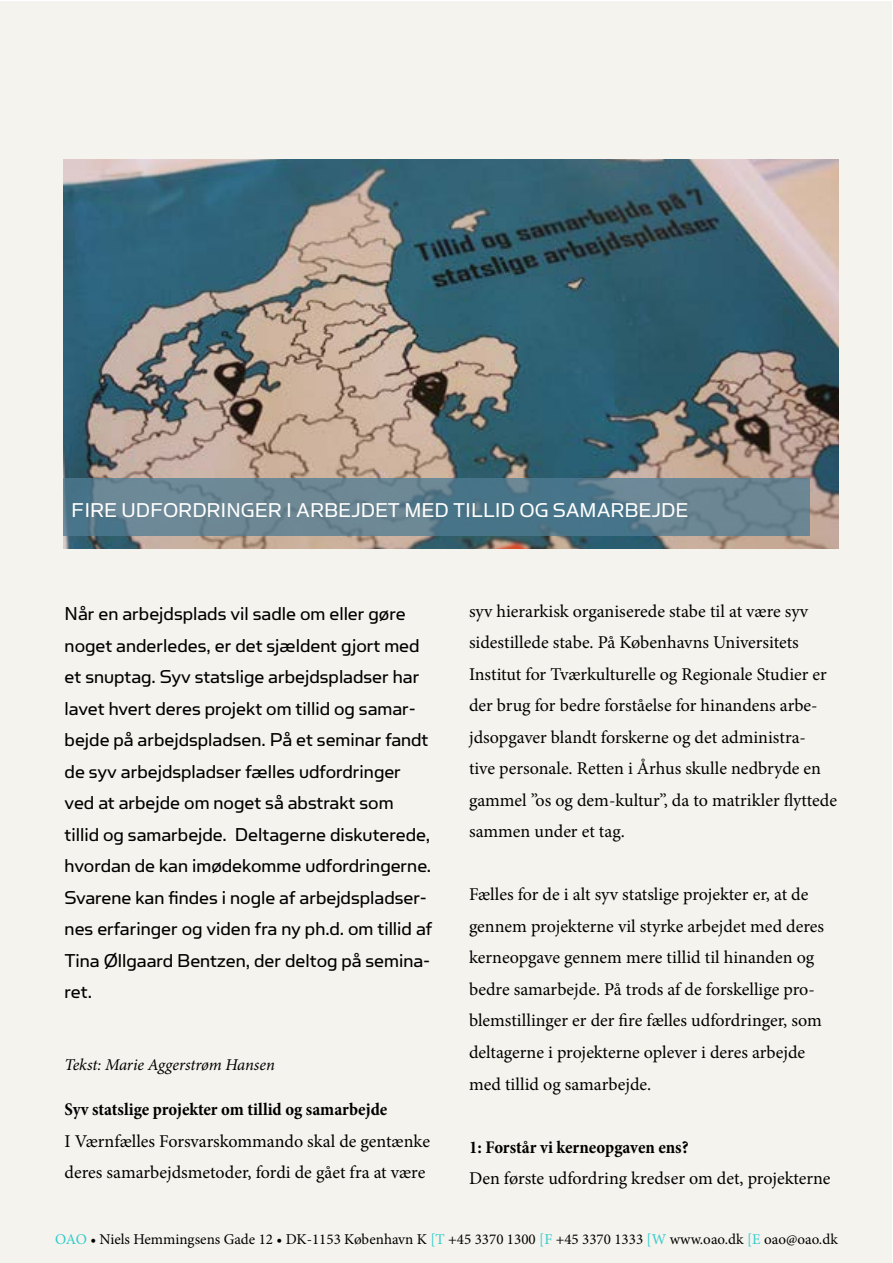
<style>
.page{position:relative;width:893px;height:1263px;background:#fff}
.page>*{position:absolute;margin:0;border:0;box-sizing:border-box;transform-origin:0 0}
.t1{font:22.5px "Simian Text Orangutan";color:#fff}
.t2{font:21px/31.5px "Simian Text Orangutan";color:#000}
.t3{font:18px/31.5px "Minion Pro";color:#000}
.t4{font:700 condensed 18px "Minion Pro";color:#000}
.t5{font:italic 16.5px "Minion Pro";letter-spacing:-.01em;color:#000}
.t6{font:15px "Minion Pro";color:#000}
.s1{color:#3cc}
</style>
<div class="page">
<div style="left:1px;top:1px;width:891px;height:1261px;background:#f4f3ee"></div>
<img style="left:63px;top:159px;width:776px;height:390px">
<svg style="left:63px;top:478px;width:747px;height:58px;background:#60808f"></svg>
<p class="t1" style="left:71px;top:498px;width:619px">FIRE UDFORDRINGER I ARBEJDET MED TILLID OG SAMARBEJDE</p>
<p class="t2" style="left:65px;top:598px;width:369px">Når en arbejdsplads vil sadle om eller gøre noget anderledes, er det sjældent gjort med et snuptag. Syv statslige arbejdspladser har lavet hvert deres projekt om tillid og samar&shy;bejde på arbejdspladsen. På et seminar fandt de syv arbejdspladser fælles udfordringer ved at arbejde om noget så abstrakt som tillid og samarbejde. Deltagerne diskuterede, hvordan de kan imødekomme udfordringerne.<br>Svarene kan findes i nogle af arbejdspladser&shy;nes erfaringer og viden fra ny ph.d. om tillid af Tina Øllgaard Bentzen, der deltog på semina&shy;ret.</p>
<p class="t5" style="left:65px;top:1053px;width:212px">Tekst: Marie Aggerstrøm Hansen</p>
<p class="t4" style="left:65px;top:1097px;width:324px">Syv statslige projekter om tillid og samarbejde</p>
<p class="t3" style="left:65px;top:1125px;width:367px">I Værnfælles Forsvarskommando skal de gentænke deres samarbejdsmetoder, fordi de gået fra at være</p>
<p class="t3" style="left:469px;top:595px;width:370px">syv hierarkisk organiserede stabe til at være syv sidestillede stabe. På Københavns Universitets Institut for Tværkulturelle og Regionale Studier er der brug for bedre forståelse for hinandens arbe&shy;jdsopgaver blandt forskerne og det administra-<br>tive personale. Retten i Århus skulle nedbryde en gammel ”os og dem-kultur”, da to matrikler flyttede sammen under et tag.</p>
<p class="t3" style="left:469px;top:879px;width:357px">Fælles for de i alt syv statslige projekter er, at de gennem projekterne vil styrke arbejdet med deres kerneopgave gennem mere tillid til hinanden og bedre samarbejde. På trods af de forskellige pro&shy;blemstillinger er der fire fælles udfordringer, som deltagerne i projekterne oplever i deres arbejde med tillid og samarbejde.</p>
<p class="t4" style="left:469px;top:1134px;width:221px">1: Forstår vi kerneopgaven ens?</p>
<p class="t3" style="left:469px;top:1162px;width:363px">Den første udfordring kredser om det, projekterne</p>
<p class="t6" style="left:55px;top:1229px;width:784px"><span class="s1">OAO</span> • Niels Hemmingsens Gade 12 • DK-1153 København K <span class="s1">[T</span> +45 3370 1300 <span class="s1">[F</span> +45 3370 1333 <span class="s1">[W</span> www.oao.dk <span class="s1">[E</span> oao@oao.dk</p>
</div>
